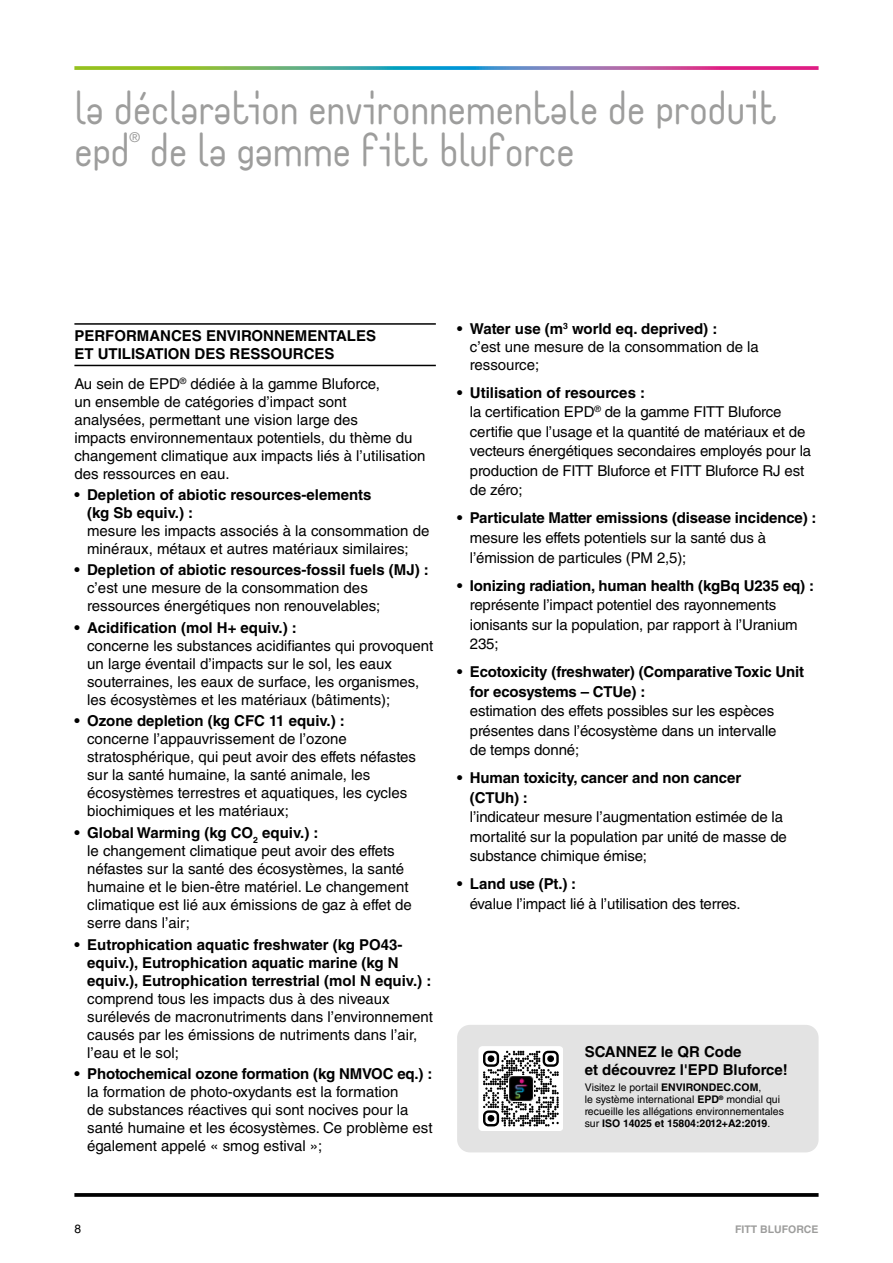
<style>
.page{position:relative;width:893px;height:1263px;background:#fff}
.page>*{position:absolute;margin:0;border:0;box-sizing:border-box;transform-origin:0 0}
.t1{font:40.5px/42px "Fittype";color:#9d9d9c}
.t2{font:15px/18px "Helvetica LT Std";color:#000}
.t3{font:700 15px/18px "Helvetica LT Std";color:#000}
.t4{font:13.5px "Helvetica LT Std";color:#9d9d9c}
.t5{font:12px "Helvetica LT Std";color:#000}
.t6{font:10.5px/12px "Helvetica LT Std";color:#000}
.t7{font:700 10.5px "Helvetica LT Std";color:#9d9d9c}
.s1{font-weight:700}
</style>
<div class="page">
<svg style="left:74px;top:66px;width:745px;height:4px"></svg>
<svg style="left:74px;top:1193px;width:745px;height:4px"></svg>
<div style="left:457px;top:1025px;width:362px;height:127px;background:#e3e3e3;border-radius:13px"></div>
<svg style="left:478px;top:1046px;width:85px;height:85px"></svg>
<div style="left:488px;top:1055px;width:6px;height:7px;background:#000;border-radius:50%"></div>
<div style="left:547px;top:1055px;width:7px;height:7px;background:#000;border-radius:50%"></div>
<div style="left:488px;top:1115px;width:6px;height:7px;background:#000;border-radius:50%"></div>
<img style="left:508px;top:1076px;width:25px;height:25px">
<hr style="left:74px;top:323px;width:362px;height:2px;background:#000">
<hr style="left:74px;top:365px;width:362px;height:1px;background:#000">
<h1 class="t1" style="left:74px;top:88px;width:704px">La déclaration environnementale de produit<br>EPD</h1>
<p class="t4" style="left:130px;top:129px;width:11px">®</p>
<h1 class="t1" style="left:150px;top:130px;width:426px">de la gamme FITT Bluforce</h1>
<p class="t3" style="left:74px;top:327px;width:303px">PERFORMANCES ENVIRONNEMENTALES<br>ET UTILISATION DES RESSOURCES</p>
<p class="t2" style="left:74px;top:375px;width:352px">Au sein de EPD<sup>®</sup> dédiée à la gamme Bluforce,<br>un ensemble de catégories d’impact sont<br>analysées, permettant une vision large des<br>impacts environnementaux potentiels, du thème du changement climatique aux impacts liés à l’utilisation des ressources en eau.</p>
<p class="t3" style="left:87px;top:485px;width:286px;text-indent:-13px">• Depletion of abiotic resources-elements (kg Sb equiv.) :</p>
<p class="t2" style="left:87px;top:521px;width:344px">mesure les impacts associés à la consommation de minéraux, métaux et autres matériaux similaires;</p>
<p class="t3" style="left:74px;top:561px;width:356px">• Depletion of abiotic resources-fossil fuels (MJ) :</p>
<p class="t2" style="left:87px;top:579px;width:295px">c’est une mesure de la consommation des ressources énergétiques non renouvelables;</p>
<p class="t3" style="left:74px;top:618px;width:224px">• Acidification (mol H+ equiv.) :</p>
<p class="t2" style="left:87px;top:636px;width:348px">concerne les substances acidifiantes qui provoquent un large éventail d’impacts sur le sol, les eaux souterraines, les eaux de surface, les organismes, les écosystèmes et les matériaux (bâtiments);</p>
<p class="t3" style="left:74px;top:712px;width:272px">• Ozone depletion (kg CFC 11 equiv.) :</p>
<p class="t2" style="left:87px;top:730px;width:330px">concerne l’appauvrissement de l’ozone stratosphérique, qui peut avoir des effets néfastes sur la santé humaine, la santé animale, les écosystèmes terrestres et aquatiques, les cycles biochimiques et les matériaux;</p>
<p class="t2" style="left:87px;top:824px;width:326px;text-indent:-13px"><span class="s1">• Global Warming (kg CO</span><sub>2</sub> <span class="s1">equiv.) :<br></span>le changement climatique peut avoir des effets néfastes sur la santé des écosystèmes, la santé humaine et le bien-être matériel. Le changement climatique est lié aux émissions de gaz à effet de serre dans l’air;</p>
<p class="t3" style="left:87px;top:935px;width:346px;text-indent:-13px">• Eutrophication aquatic freshwater (kg PO43- equiv.), Eutrophication aquatic marine (kg N equiv.), Eutrophication terrestrial (mol N equiv.) :</p>
<p class="t2" style="left:87px;top:989px;width:347px">comprend tous les impacts dus à des niveaux surélevés de macronutriments dans l’environnement causés par les émissions de nutriments dans l’air, l’eau et le sol;</p>
<p class="t3" style="left:74px;top:1065px;width:360px">• Photochemical ozone formation (kg NMVOC eq.) :</p>
<p class="t2" style="left:87px;top:1083px;width:347px">la formation de photo-oxydants est la formation<br>de substances réactives qui sont nocives pour la santé humaine et les écosystèmes. Ce problème est également appelé « smog estival »;</p>
<p class="t2" style="left:470px;top:320px;width:290px;text-indent:-13px"><span class="s1">• Water use (m</span><sup>3</sup> <span class="s1">world eq. deprived) :<br></span>c’est une mesure de la consommation de la ressource;</p>
<p class="t2" style="left:470px;top:383px;width:343px;line-height:19.5px;text-indent:-13px"><span class="s1">• Utilisation of resources :<br></span>la certification EPD<sup>®</sup> de la gamme FITT Bluforce certifie que l’usage et la quantité de matériaux et de vecteurs énergétiques secondaires employés pour la production de FITT Bluforce et FITT Bluforce RJ est de zéro;</p>
<p class="t3" style="left:457px;top:509px;width:361px">• Particulate Matter emissions (disease incidence) :</p>
<p class="t2" style="left:470px;top:528px;width:298px;line-height:19.5px">mesure les effets potentiels sur la santé dus à l’émission de particules (PM 2,5);</p>
<p class="t3" style="left:457px;top:576px;width:358px">• Ionizing radiation, human health (kgBq U235 eq) :</p>
<p class="t2" style="left:470px;top:595px;width:329px;line-height:19.5px">représente l’impact potentiel des rayonnements ionisants sur la population, par rapport à l’Uranium<br>235;</p>
<p class="t3" style="left:470px;top:662px;width:336px;line-height:19.5px;text-indent:-13px">• Ecotoxicity (freshwater) (Comparative Toxic Unit for ecosystems – CTUe) :</p>
<p class="t2" style="left:470px;top:701px;width:308px;line-height:19.5px">estimation des effets possibles sur les espèces présentes dans l’écosystème dans un intervalle de temps donné;</p>
<p class="t3" style="left:470px;top:768px;width:273px;line-height:19.5px;text-indent:-13px">• Human toxicity, cancer and non cancer (CTUh) :</p>
<p class="t2" style="left:470px;top:807px;width:318px;line-height:19.5px">l’indicateur mesure l’augmentation estimée de la mortalité sur la population par unité de masse de substance chimique émise;</p>
<p class="t3" style="left:457px;top:874px;width:121px">• Land use (Pt.) :</p>
<p class="t2" style="left:470px;top:894px;width:272px">évalue l’impact lié à l’utilisation des terres.</p>
<p class="t3" style="left:585px;top:1042px;width:205px">SCANNEZ le QR Code<br>et découvrez l'EPD Bluforce!</p>
<p class="t6" style="left:585px;top:1081px;width:201px">Visitez le portail <span class="s1">ENVIRONDEC.COM</span>,<br>le système international <span class="s1">EPD</span><sup>®</sup> mondial qui recueille les allégations environnementales sur <span class="s1">ISO 14025 et 15804:2012+A2:2019</span>.</p>
<p class="t5" style="left:74px;top:1222px;width:8px">8</p>
<p class="t7" style="left:735px;top:1222px;width:85px">FITT BLUFORCE</p>
</div>
